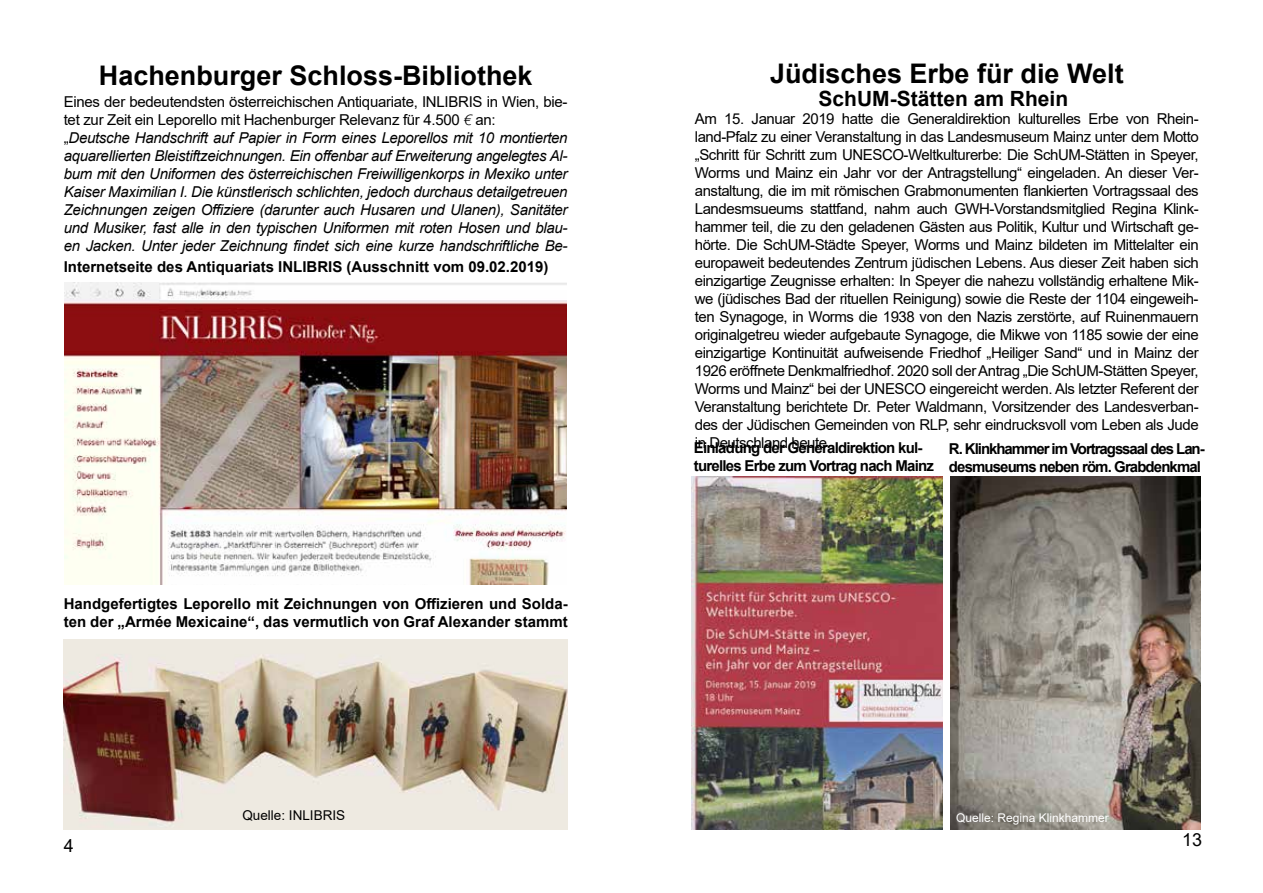
<style>
.page{position:relative;width:1263px;height:893px;background:#fff}
.page>*{position:absolute;margin:0;border:0;box-sizing:border-box;transform-origin:0 0}
.t1{font:700 27px "Arial";color:#000}
.t2{font:700 21px "Arial";color:#000}
.t3{font:18px "Arial";color:#000}
.t4{font:15px/18px "Arial";letter-spacing:-.03em;color:#000;text-align:justify}
.t5{font:italic 15px/18px "Arial";letter-spacing:-.02em;color:#000}
.t6{font:700 15px/18px "Arial";color:#000}
.t7{font:700 15px/18px "Arial";letter-spacing:-.07em;color:#000}
.t8{font:700 15px/18px "Arial";letter-spacing:-.05em;color:#000}
.t9{font:13.5px "Arial";color:#000}
.t10{font:12px "Arial";color:#fff}
.s1{font-style:normal}
.s2{font-family:"Frutiger";font-weight:300}
</style>
<div class="page">
<img style="left:65px;top:282px;width:502px;height:303px">
<img style="left:64px;top:639px;width:504px;height:190px">
<img style="left:950px;top:477px;width:250px;height:352px">
<img style="left:691px;top:477px;width:252px;height:352px">
<h1 class="t1" style="left:99px;top:56px;width:435px">Hachenburger Schloss-Bibliothek</h1>
<p class="t5" style="left:64px;top:93px;width:505px"><span class="s1">Eines der bedeutendsten österreichischen Antiquariate, INLIBRIS in Wien, bie&shy;tet zur Zeit ein Leporello mit Hachenburger Relevanz für 4.500</span> <span class="s2">€</span> <span class="s1">an:<br>„</span>Deutsche Handschrift auf Papier in Form eines Leporellos mit 10 montierten aquarellierten Bleistiftzeichnungen. Ein offenbar auf Erweiterung angelegtes Al&shy;bum mit den Uniformen des österreichischen Freiwilligenkorps in Mexiko unter Kaiser Maximilian I. Die künstlerisch schlichten, jedoch durchaus detailgetreuen Zeichnungen zeigen Offiziere (darunter auch Husaren und Ulanen), Sanitäter und Musiker, fast alle in den typischen Uniformen mit roten Hosen und blau&shy;en Jacken. Unter jeder Zeichnung findet sich eine kurze handschriftliche Be-</p>
<p class="t6" style="left:64px;top:258px;width:486px">Internetseite des Antiquariats INLIBRIS (Ausschnitt vom 09.02.2019)</p>
<p class="t6" style="left:64px;top:595px;width:505px">Handgefertigtes Leporello mit Zeichnungen von Offizieren und Solda&shy;ten der „Armée Mexicaine“, das vermutlich von Graf Alexander stammt</p>
<p class="t9" style="left:242px;top:806px;width:104px">Quelle: INLIBRIS</p>
<h1 class="t1" style="left:770px;top:55px;width:355px">Jüdisches Erbe für die Welt</h1>
<h2 class="t2" style="left:818px;top:83px;width:251px">SchUM-Stätten am Rhein</h2>
<p class="t4" style="left:695px;top:109px;width:505px">Am 15. Januar 2019 hatte die Generaldirektion kulturelles Erbe von Rhein&shy;land-Pfalz zu einer Veranstaltung in das Landesmuseum Mainz unter dem Motto „Schritt für Schritt zum UNESCO-Weltkulturerbe: Die SchUM-Stätten in Speyer, Worms und Mainz ein Jahr vor der Antragstellung“ eingeladen. An dieser Ver&shy;anstaltung, die im mit römischen Grabmonumenten flankierten Vortragssaal des Landesmsueums stattfand, nahm auch GWH-Vorstandsmitglied Regina Klink&shy;hammer teil, die zu den geladenen Gästen aus Politik, Kultur und Wirtschaft ge&shy;hörte. Die SchUM-Städte Speyer, Worms und Mainz bildeten im Mittelalter ein europaweit bedeutendes Zentrum jüdischen Lebens. Aus dieser Zeit haben sich einzigartige Zeugnisse erhalten: In Speyer die nahezu vollständig erhaltene Mik&shy;we (jüdisches Bad der rituellen Reinigung) sowie die Reste der 1104 eingeweih&shy;ten Synagoge, in Worms die 1938 von den Nazis zerstörte, auf Ruinenmauern originalgetreu wieder aufgebaute Synagoge, die Mikwe von 1185 sowie der eine einzigartige Kontinuität aufweisende Friedhof „Heiliger Sand“ und in Mainz der 1926 eröffnete Denkmalfriedhof. 2020 soll der Antrag „Die SchUM-Stätten Speyer, Worms und Mainz“ bei der UNESCO eingereicht werden. Als letzter Referent der Veranstaltung berichtete Dr. Peter Waldmann, Vorsitzender des Landesverban&shy;des der Jüdischen Gemeinden von RLP, sehr eindrucksvoll vom Leben als Jude in Deutschland heute.</p>
<p class="t8" style="left:694px;top:439px;width:242px">Einladung der Generaldirektion kul&shy;turelles Erbe zum Vortrag nach Mainz</p>
<p class="t7" style="left:949px;top:440px;width:257px">R. Klinkhammer im Vortragssaal des Lan&shy;desmuseums neben röm. Grabdenkmal</p>
<p class="t10" style="left:956px;top:809px;width:154px">Quelle: Regina Klinkhammer</p>
<p class="t3" style="left:64px;top:833px;width:12px">4</p>
<p class="t3" style="left:1182px;top:827px;width:22px">13</p>
</div>
